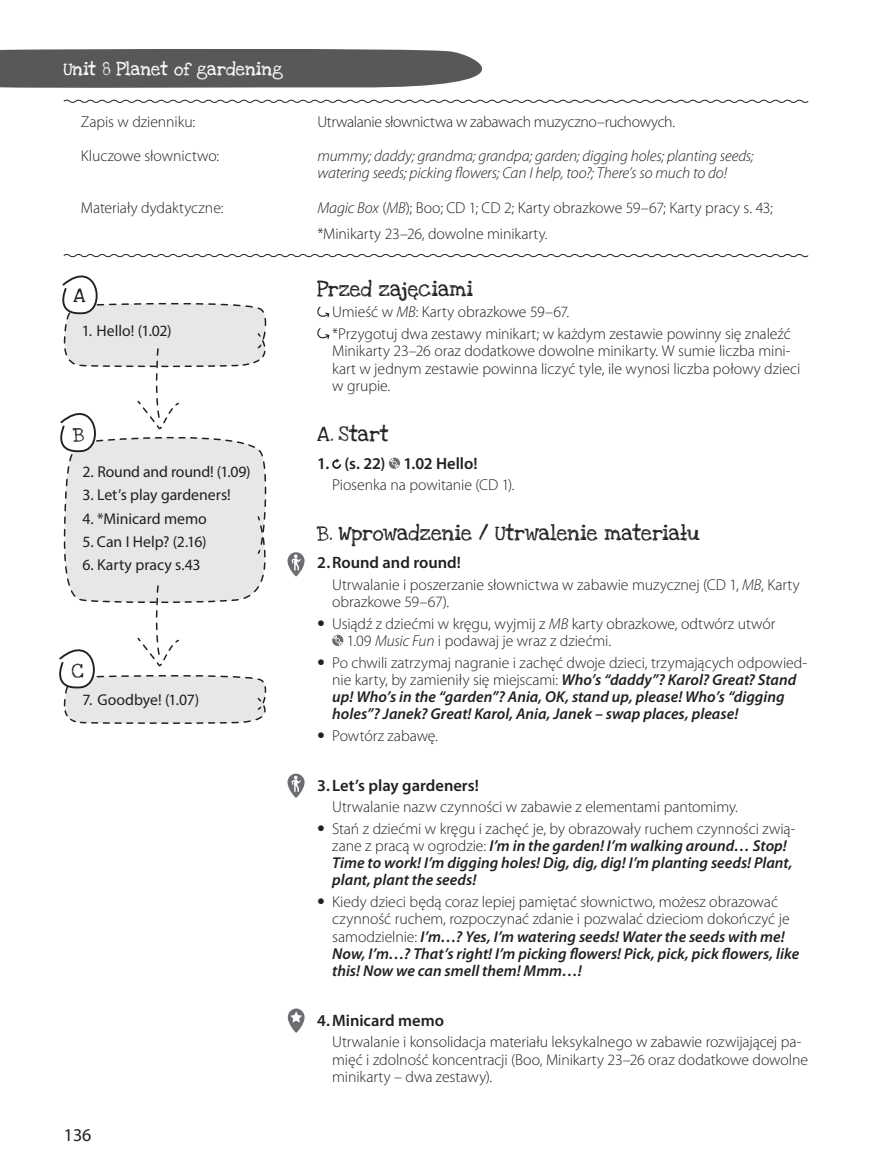
<style>
.page{position:relative;width:872px;height:1170px;background:#fff}
.page>*{position:absolute;margin:0;border:0;box-sizing:border-box;transform-origin:0 0}
.t1{font:18px "Myriad Pro";color:#231f20}
.t2{font:600 16.5px "Myriad Pro";color:#231f20}
.t3{font:300 15.75px/17.2px "Myriad Pro";letter-spacing:-.005em;color:#231f20}
.t4{font:italic 600 15.75px/17.2px "Myriad Pro";color:#231f20}
.t5{font:italic 300 15.75px/17.2px "Myriad Pro";letter-spacing:-.01em;color:#231f20}
.t6{font:15.75px "Myriad Pro";letter-spacing:-.005em;color:#231f20}
.t7{font:15.75px "Love Ya Like A Sister";color:#231f20}
.t8{font:300 15.75px "Myriad Pro";letter-spacing:-.025em;color:#231f20}
.t9{font:15px "Love Ya Like A Sister";color:#231f20}
.t10{font:13.5px "Love Ya Like A Sister";color:#fff}
.s1{font-style:italic}
.s2{font-family:"Vogue";font-weight:400}
.s3{font-family:"Vogue";font-weight:400;font-style:normal}
.s4{font-weight:300;font-style:normal}
</style>
<div class="page">
<svg style="left:0;top:49px;width:482px;height:39px;background:#5f6062"></svg>
<svg style="left:63px;top:99px;width:746px;height:4px"></svg>
<svg style="left:287px;top:773px;width:17px;height:24px"></svg>
<svg style="left:288px;top:1008px;width:16px;height:24px"></svg>
<svg style="left:59px;top:254px;width:750px;height:470px"></svg>
<p class="t10" style="left:64px;top:57px;width:221px">Unit 8 Planet of gardening</p>
<p class="t3" style="left:81px;top:113px;width:116px">Zapis w dzienniku:</p>
<p class="t8" style="left:317px;top:112px;width:359px">Utrwalanie słownictwa w zabawach muzyczno–ruchowych.</p>
<p class="t3" style="left:81px;top:147px;width:140px">Kluczowe słownictwo:</p>
<p class="t5" style="left:317px;top:147px;width:438px">mummy; daddy; grandma; grandpa; garden; digging holes; planting seeds; watering seeds; picking flowers; Can I help, too?; There’s so much to do!</p>
<p class="t3" style="left:81px;top:199px;width:144px">Materiały dydaktyczne:</p>
<p class="t3" style="left:317px;top:195px;width:457px;line-height:25.8px"><span class="s1">Magic Box</span> (<span class="s1">MB</span>); Boo; CD 1; CD 2; Karty obrazkowe 59–67; Karty pracy s. 43; *Minikarty 23–26, dowolne minikarty.</p>
<p class="t7" style="left:317px;top:276px;width:157px">Przed zajęciami</p>
<p class="t3" style="left:332px;top:301px;width:460px;line-height:21.5px">Umieść w <span class="s1">MB</span>: Karty obrazkowe 59–67.<br>*Przygotuj dwa zestawy minikart; w każdym zestawie powinny się znaleźć</p>
<p class="t3" style="left:332px;top:342px;width:469px">Minikarty 23–26 oraz dodatkowe dowolne minikarty. W sumie liczba mini&shy;kart w jednym zestawie powinna liczyć tyle, ile wynosi liczba połowy dzieci w grupie.</p>
<p class="t7" style="left:317px;top:420px;width:73px">A. Start</p>
<p class="t2" style="left:317px;top:453px;width:162px">1. (s. 22) 1.02 Hello!</p>
<p class="t3" style="left:332px;top:476px;width:184px">Piosenka na powitanie (CD 1).</p>
<p class="t7" style="left:317px;top:520px;width:384px">B. Wprowadzenie / Utrwalenie materiału</p>
<p class="t2" style="left:317px;top:552px;width:145px">2.Round and round!</p>
<p class="t3" style="left:332px;top:576px;width:469px">Utrwalanie i poszerzanie słownictwa w zabawie muzycznej (CD 1, <span class="s1">MB</span>, Karty obrazkowe 59–67).</p>
<p class="t3" style="left:347px;top:614px;width:430px;text-indent:-29px"><span class="s2">•</span> Usiądź z dziećmi w kręgu, wyjmij z <span class="s1">MB</span> karty obrazkowe, odtwórz utwór<br>1.09 <span class="s1">Music Fun</span> i podawaj je wraz z dziećmi.</p>
<p class="t4" style="left:332px;top:653px;width:476px;text-indent:-15px"><span class="s3">•</span> <span class="s4">Po chwili zatrzymaj nagranie i zachęć dwoje dzieci, trzymających odpowied&shy;nie karty, by zamieniły się miejscami:</span> Who’s “daddy”? Karol? Great? Stand up! Who’s in the “garden”? Ania, OK, stand up, please! Who’s “digging holes”? Janek? Great! Karol, Ania, Janek – swap places, please!</p>
<p class="t3" style="left:317px;top:726px;width:122px"><span class="s2">•</span> Powtórz zabawę.</p>
<p class="t2" style="left:317px;top:774px;width:163px">3. Let’s play gardeners!</p>
<p class="t3" style="left:332px;top:798px;width:407px">Utrwalanie nazw czynności w zabawie z elementami pantomimy.</p>
<p class="t4" style="left:332px;top:819px;width:465px;text-indent:-15px"><span class="s3">•</span> <span class="s4">Stań z dziećmi w kręgu i zachęć je, by obrazowały ruchem czynności zwią&shy;zane z pracą w ogrodzie:</span> I’m in the garden! I’m walking around… Stop!<br>Time to work! I’m digging holes! Dig, dig, dig! I’m planting seeds! Plant, plant, plant the seeds!</p>
<p class="t4" style="left:332px;top:892px;width:469px;text-indent:-15px"><span class="s3">•</span> <span class="s4">Kiedy dzieci będą coraz lepiej pamiętać słownictwo, możesz obrazować czynność ruchem, rozpoczynać zdanie i pozwalać dzieciom dokończyć je samodzielnie:</span> I’m…? Yes, I’m watering seeds! Water the seeds with me!<br>Now, I’m…? That’s right! I’m picking flowers! Pick, pick, pick flowers, like this! Now we can smell them! Mmm…!</p>
<p class="t2" style="left:317px;top:1009px;width:128px">4.Minicard memo</p>
<p class="t3" style="left:332px;top:1033px;width:477px">Utrwalanie i konsolidacja materiału leksykalnego w zabawie rozwijającej pa&shy;mięć i zdolność koncentracji (Boo, Minikarty 23–26 oraz dodatkowe dowolne minikarty – dwa zestawy).</p>
<p class="t9" style="left:74px;top:283px;width:13px">A</p>
<p class="t6" style="left:82px;top:320px;width:92px">1. Hello! (1.02)</p>
<p class="t9" style="left:73px;top:421px;width:12px">B</p>
<p class="t6" style="left:82px;top:462px;width:169px">2. Round and round! (1.09)</p>
<p class="t6" style="left:82px;top:485px;width:150px">3. Let’s play gardeners!</p>
<p class="t6" style="left:82px;top:508px;width:126px">4. *Minicard memo</p>
<p class="t6" style="left:82px;top:531px;width:126px">5. Can I Help? (2.16)</p>
<p class="t6" style="left:82px;top:555px;width:120px">6. Karty pracy s.43</p>
<p class="t9" style="left:72px;top:658px;width:13px">C</p>
<p class="t6" style="left:82px;top:689px;width:118px">7. Goodbye! (1.07)</p>
<p class="t1" style="left:64px;top:1123px;width:29px">136</p>
</div>
